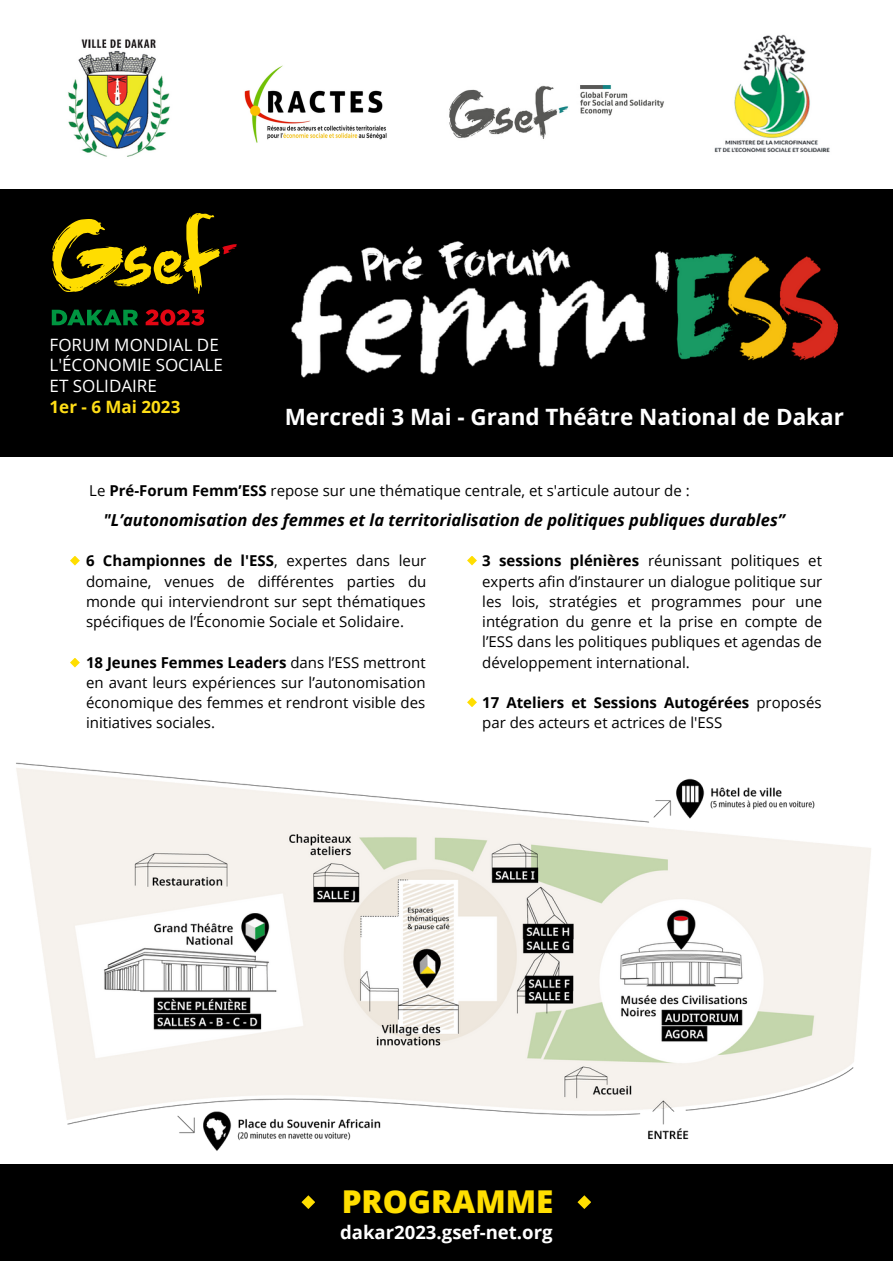
<style>
.page{position:relative;width:893px;height:1264px;background:#fff}
.page>*{position:absolute;margin:0;border:0;box-sizing:border-box;transform-origin:0 0}
.t1{font:800 31.5px "Open Sans";color:#ffde00}
.t2{font:700 22.5px "Open Sans";color:#fff}
.t3{font:700 18.6px "Open Sans";color:#fff}
.t4{font:16.95px/20.1px "Open Sans";color:#fff}
.t5{font:700 16.95px "Open Sans";color:#ffde17}
.t6{font:italic 700 16.5px "Open Sans";color:#000}
.t7{font:15px/20.2px "Open Sans";color:#000;text-align:justify}
.s1{font-weight:700}
</style>
<div class="page">
<div style="left:0;top:189px;width:892px;height:268px;background:#000"></div>
<svg style="left:52px;top:309px;width:86px;height:16px"></svg>
<svg style="left:146px;top:309px;width:58px;height:16px"></svg>
<svg style="left:52px;top:213px;width:185px;height:81px"></svg>
<img style="left:291px;top:241px;width:546px;height:137px">
<img style="left:68px;top:39px;width:102px;height:118px">
<img style="left:714px;top:34px;width:116px;height:119px">
<img style="left:244px;top:65px;width:143px;height:78px">
<img style="left:449px;top:85px;width:215px;height:54px">
<div style="left:0;top:1164px;width:892px;height:96px;background:#000"></div>
<svg style="left:577px;top:1195px;width:14px;height:13px"></svg>
<svg style="left:301px;top:1195px;width:14px;height:13px"></svg>
<img style="left:16px;top:762px;width:855px;height:389px">
<svg style="left:70px;top:556px;width:10px;height:9px"></svg>
<svg style="left:70px;top:658px;width:10px;height:9px"></svg>
<svg style="left:467px;top:556px;width:10px;height:9px"></svg>
<svg style="left:467px;top:697px;width:10px;height:10px"></svg>
<p class="t4" style="left:50px;top:334px;width:175px">FORUM MONDIAL DE<br>L'ÉCONOMIE SOCIALE<br>ET SOLIDAIRE</p>
<p class="t5" style="left:50px;top:394px;width:132px">1er - 6 Mai 2023</p>
<h2 class="t2" style="left:285px;top:401px;width:560px">Mercredi 3 Mai - Grand Théâtre National de Dakar</h2>
<p class="t7" style="left:89px;top:480px;width:602px">Le <span class="s1">Pré-Forum Femm’ESS</span> repose sur une thématique centrale, et s'articule autour de :</p>
<p class="t6" style="left:103px;top:508px;width:683px">"L’autonomisation des femmes et la territorialisation de politiques publiques durables”</p>
<p class="t7" style="left:86px;top:550px;width:342px"><span class="s1">6 Championnes de l'ESS</span>, expertes dans leur domaine, venues de différentes parties du monde qui interviendront sur sept thématiques spécifiques de l’Économie Sociale et Solidaire.</p>
<p class="t7" style="left:86px;top:651px;width:341px"><span class="s1">18 Jeunes Femmes Leaders</span> dans l’ESS mettront en avant leurs expériences sur l’autonomisation économique des femmes et rendront visible des initiatives sociales.</p>
<p class="t7" style="left:482px;top:550px;width:341px"><span class="s1">3 sessions plénières</span> réunissant politiques et experts afin d’instaurer un dialogue politique sur les lois, stratégies et programmes pour une intégration du genre et la prise en compte de l’ESS dans les politiques publiques et agendas de développement international.</p>
<p class="t7" style="left:482px;top:692px;width:341px"><span class="s1">17 Ateliers et Sessions Autogérées</span> proposés par des acteurs et actrices de l'ESS</p>
<h1 class="t1" style="left:341px;top:1179px;width:213px">PROGRAMME</h1>
<p class="t3" style="left:340px;top:1218px;width:214px">dakar2023.gsef-net.org</p>
</div>
